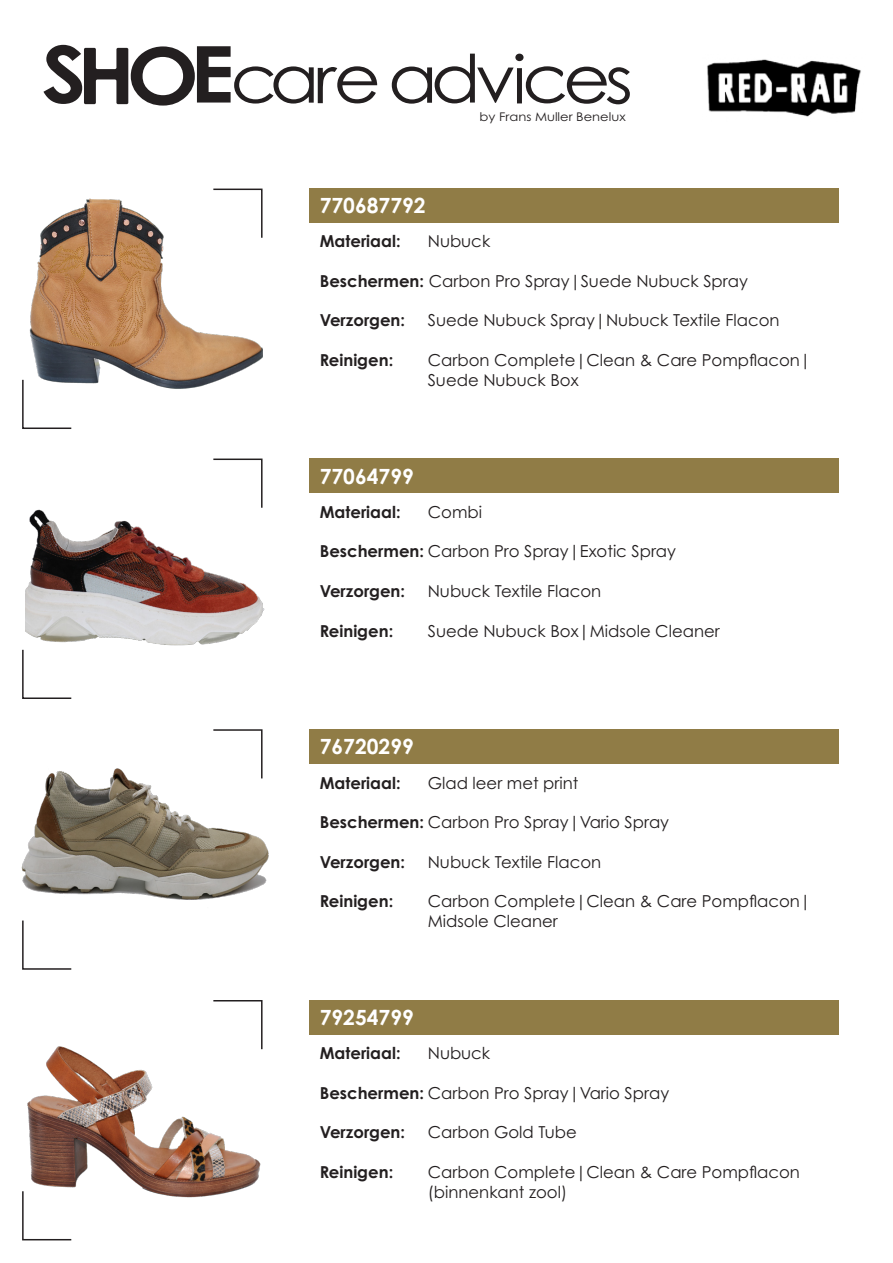
<style>
.page{position:relative;width:893px;height:1263px;background:#fff}
.page>*{position:absolute;margin:0;border:0;box-sizing:border-box;transform-origin:0 0}
.t1{font:700 21px "Century Gothic Pro";color:#fff}
.t2{font:16.5px/19.8px "Century Gothic Pro";color:#231f20}
.t3{font:700 16.5px "Century Gothic Pro";color:#231f20}
.t4{font:12px "Century Gothic";color:#231f20;scale:1.1 1}
.s1{font-weight:700}
</style>
<div class="page">
<img style="left:707px;top:59px;width:154px;height:58px">
<svg style="left:43px;top:45px;width:334px;height:61px"></svg>
<svg style="left:392px;top:54px;width:238px;height:50px"></svg>
<div style="left:309px;top:189px;width:529px;height:34px;background:#907c46"></div>
<div style="left:309px;top:458px;width:529px;height:35px;background:#907c46"></div>
<div style="left:309px;top:729px;width:529px;height:35px;background:#907c46"></div>
<div style="left:309px;top:1000px;width:529px;height:35px;background:#907c46"></div>
<img style="left:25px;top:509px;width:240px;height:137px">
<svg style="left:213px;top:188px;width:50px;height:4px"></svg>
<svg style="left:22px;top:379px;width:50px;height:50px"></svg>
<svg style="left:213px;top:458px;width:50px;height:50px"></svg>
<svg style="left:22px;top:649px;width:50px;height:50px"></svg>
<svg style="left:213px;top:729px;width:50px;height:11px"></svg>
<svg style="left:22px;top:923px;width:50px;height:47px"></svg>
<svg style="left:213px;top:1000px;width:50px;height:50px"></svg>
<svg style="left:22px;top:1191px;width:50px;height:50px"></svg>
<img style="left:24px;top:192px;width:239px;height:210px">
<img style="left:21px;top:740px;width:248px;height:183px">
<img style="left:26px;top:1019px;width:236px;height:197px">
<p class="t1" style="left:320px;top:192px;width:107px">770687792</p>
<p class="t4" style="left:480px;top:108px;width:134px">by Frans Muller Benelux</p>
<p class="t3" style="left:320px;top:231px;width:82px">Materiaal:</p>
<p class="t2" style="left:428px;top:231px;width:64px">Nubuck</p>
<p class="t2" style="left:320px;top:271px;width:430px"><span class="s1">Beschermen:</span> Carbon Pro Spray|Suede Nubuck Spray</p>
<p class="t3" style="left:320px;top:310px;width:87px">Verzorgen:</p>
<p class="t2" style="left:428px;top:310px;width:353px">Suede Nubuck Spray|Nubuck Textile Flacon</p>
<p class="t3" style="left:320px;top:350px;width:75px">Reinigen:</p>
<p class="t2" style="left:428px;top:350px;width:385px">Carbon Complete|Clean &amp; Care Pompflacon|<br>Suede Nubuck Box</p>
<p class="t1" style="left:320px;top:463px;width:96px">77064799</p>
<p class="t3" style="left:320px;top:501px;width:82px">Materiaal:</p>
<p class="t2" style="left:428px;top:502px;width:56px">Combi</p>
<p class="t2" style="left:320px;top:541px;width:358px"><span class="s1">Beschermen:</span> Carbon Pro Spray|Exotic Spray</p>
<p class="t3" style="left:320px;top:581px;width:87px">Verzorgen:</p>
<p class="t2" style="left:428px;top:581px;width:175px">Nubuck Textile Flacon</p>
<p class="t3" style="left:320px;top:620px;width:75px">Reinigen:</p>
<p class="t2" style="left:428px;top:620px;width:293px">Suede Nubuck Box|Midsole Cleaner</p>
<p class="t1" style="left:320px;top:734px;width:96px">76720299</p>
<p class="t3" style="left:320px;top:772px;width:82px">Materiaal:</p>
<p class="t2" style="left:428px;top:772px;width:152px">Glad leer met print</p>
<p class="t2" style="left:320px;top:812px;width:351px"><span class="s1">Beschermen:</span> Carbon Pro Spray|Vario Spray</p>
<p class="t3" style="left:320px;top:851px;width:87px">Verzorgen:</p>
<p class="t2" style="left:428px;top:852px;width:175px">Nubuck Textile Flacon</p>
<p class="t3" style="left:320px;top:891px;width:75px">Reinigen:</p>
<p class="t2" style="left:428px;top:891px;width:385px">Carbon Complete|Clean &amp; Care Pompflacon|<br>Midsole Cleaner</p>
<p class="t1" style="left:320px;top:1004px;width:96px">79254799</p>
<p class="t3" style="left:320px;top:1043px;width:82px">Materiaal:</p>
<p class="t2" style="left:428px;top:1043px;width:64px">Nubuck</p>
<p class="t2" style="left:320px;top:1083px;width:351px"><span class="s1">Beschermen:</span> Carbon Pro Spray|Vario Spray</p>
<p class="t3" style="left:320px;top:1122px;width:87px">Verzorgen:</p>
<p class="t2" style="left:428px;top:1122px;width:150px">Carbon Gold Tube</p>
<p class="t3" style="left:320px;top:1162px;width:75px">Reinigen:</p>
<p class="t2" style="left:428px;top:1162px;width:374px">Carbon Complete|Clean &amp; Care Pompflacon (binnenkant zool)</p>
</div>
